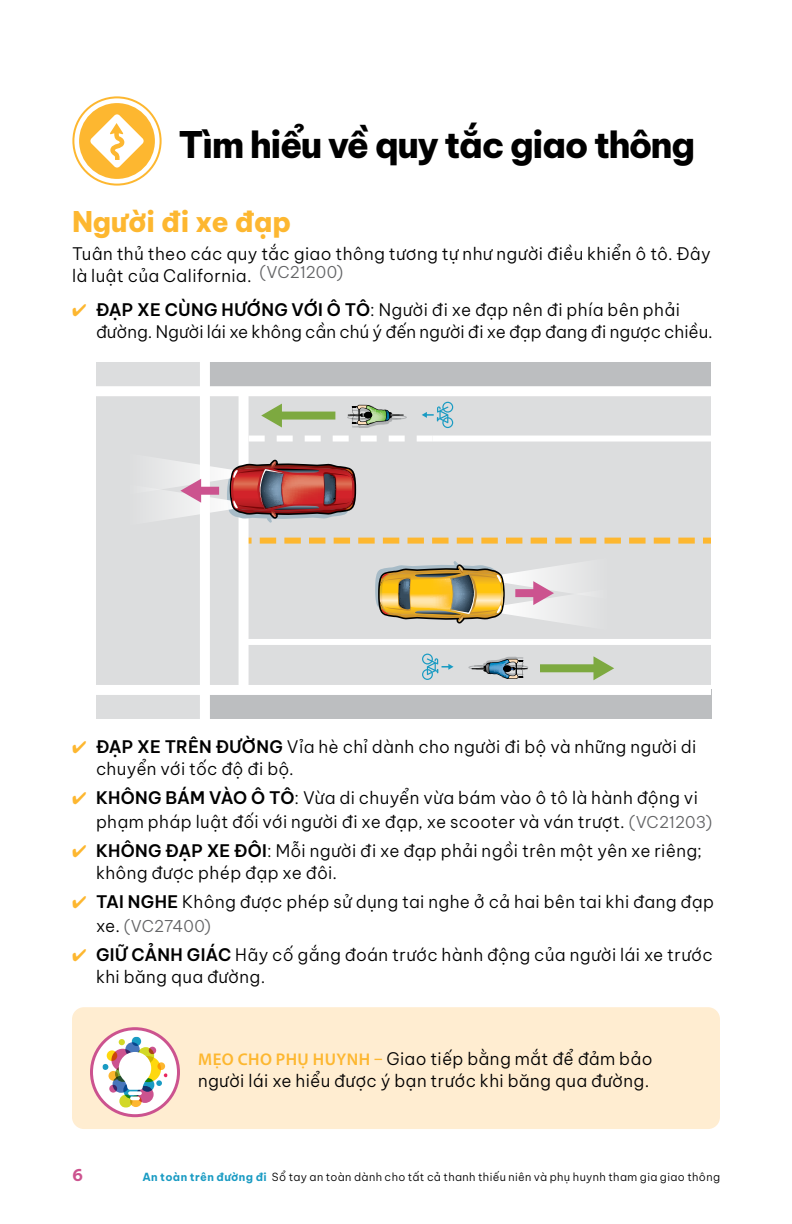
<style>
.page{position:relative;width:792px;height:1224px;background:#fff}
.page>*{position:absolute;margin:0;border:0;box-sizing:border-box;transform-origin:0 0}
._1_Section_Head{font:800 36px "Be Vietnam Pro";letter-spacing:-.04em;color:#000}
._2_Section_Subhead_1{font:800 28px "Be Vietnam Pro";letter-spacing:-.005em;color:#fdb730}
.Body_Bullet{font:300 17px/22px "Be Vietnam Pro";letter-spacing:.015em;color:#000}
.Body_Text{font:300 17px/22px "Be Vietnam Pro";letter-spacing:.02em;color:#000}
.Parent_Tip{font:300 17px/22px "Be Vietnam Pro";letter-spacing:.02em;color:#000}
.Body_Bullet-2{font:300 16px "Be Vietnam Pro";color:#636466}
.t1{font:700 16px "Be Vietnam Pro";color:#cc538f}
.t2{font:300 11px "Be Vietnam Pro";letter-spacing:.035em;color:#000}
.s1{color:#fdb730}
.s2{font-weight:600}
.s3{font-size:16px;color:#636466}
.s4{font-size:17px;color:#000}
.s5{font-family:"Myriad Pro";font-weight:600;color:#fdb730}
.s6{font-weight:700;color:#199bc3}
</style>
<div class="page">
<svg style="left:73px;top:97px;width:88px;height:88px"></svg>
<div style="left:72px;top:96px;width:90px;height:90px;border:2px solid #fdb730;border-radius:50%"></div>
<div style="left:79px;top:103px;width:76px;height:76px;background:#fdb730;border-radius:50%"></div>
<svg style="left:90px;top:114px;width:54px;height:54px"></svg>
<div style="left:96px;top:362px;width:615px;height:357px;background:#dcddde"></div>
<div style="left:244px;top:538px;width:8px;height:6px;background:#fdb730"></div>
<svg style="left:260px;top:538px;width:435px;height:6px"></svg>
<div style="left:703px;top:538px;width:8px;height:6px;background:#fdb730"></div>
<div style="left:205px;top:689px;width:506px;height:30px;background:#bcbec0"></div>
<div style="left:205px;top:362px;width:506px;height:29px;background:#bcbec0"></div>
<div style="left:200px;top:362px;width:10px;height:357px;background:#fff"></div>
<div style="left:239px;top:391px;width:10px;height:299px;background:#fff"></div>
<div style="left:96px;top:386px;width:615px;height:10px;background:#fff"></div>
<div style="left:433px;top:436px;width:278px;height:6px;background:#fff"></div>
<div style="left:244px;top:639px;width:467px;height:6px;background:#fff"></div>
<hr style="left:96px;top:362px;width:109px;height:1px;background:#fff">
<div style="left:96px;top:685px;width:615px;height:10px;background:#fff"></div>
<svg style="left:249px;top:436px;width:185px;height:6px"></svg>
<svg style="left:422px;top:402px;width:31px;height:26px"></svg>
<svg style="left:422px;top:654px;width:32px;height:26px"></svg>
<div style="left:278px;top:412px;width:57px;height:8px;background:#7da940"></div>
<svg style="left:261px;top:404px;width:21px;height:24px"></svg>
<svg style="left:347px;top:404px;width:60px;height:24px"></svg>
<div style="left:365px;top:412px;width:7px;height:6px;background:#000;border-radius:50%"></div>
<div style="left:364px;top:412px;width:8px;height:6px;border:1px solid #000;border-radius:50%"></div>
<div style="left:540px;top:664px;width:57px;height:8px;background:#7da940"></div>
<svg style="left:593px;top:656px;width:21px;height:24px"></svg>
<svg style="left:468px;top:657px;width:60px;height:22px"></svg>
<div style="left:503px;top:666px;width:8px;height:6px;border:1px solid #000;border-radius:50%"></div>
<svg style="left:146px;top:453px;width:211px;height:73px"></svg>
<svg style="left:375px;top:561px;width:216px;height:63px"></svg>
<div style="left:72px;top:1007px;width:648px;height:122px;background:#ffedd1;border-radius:12px"></div>
<div style="left:92px;top:1029px;width:86px;height:87px;background:#fff;border-radius:50%"></div>
<div style="left:125px;top:1042px;width:15px;height:15px;background:#4876bb;border-radius:50%"></div>
<svg style="left:137px;top:1047px;width:17px;height:17px"></svg>
<div style="left:113px;top:1076px;width:17px;height:17px;background:#4876bb;border-radius:50%"></div>
<div style="left:137px;top:1086px;width:17px;height:17px;background:#cc538f;border-radius:50%"></div>
<div style="left:119px;top:1095px;width:13px;height:13px;background:#d2d827;border-radius:50%"></div>
<svg style="left:108px;top:1071px;width:10px;height:10px"></svg>
<svg style="left:141px;top:1078px;width:13px;height:14px"></svg>
<svg style="left:119px;top:1039px;width:6px;height:6px"></svg>
<svg style="left:111px;top:1049px;width:23px;height:22px"></svg>
<svg style="left:123px;top:1082px;width:17px;height:17px"></svg>
<svg style="left:130px;top:1095px;width:12px;height:12px"></svg>
<svg style="left:115px;top:1066px;width:16px;height:16px"></svg>
<svg style="left:107px;top:1050px;width:10px;height:11px"></svg>
<svg style="left:149px;top:1047px;width:7px;height:7px"></svg>
<svg style="left:132px;top:1037px;width:9px;height:9px"></svg>
<svg style="left:102px;top:1064px;width:6px;height:6px"></svg>
<svg style="left:109px;top:1085px;width:8px;height:8px"></svg>
<svg style="left:119px;top:1052px;width:49px;height:38px"></svg>
<svg style="left:128px;top:1091px;width:14px;height:4px"></svg>
<svg style="left:130px;top:1097px;width:10px;height:3px"></svg>
<div style="left:90px;top:1027px;width:90px;height:90px;border:3px solid #cc538f;border-radius:50%"></div>
<h1 class="_1_Section_Head" style="left:179px;top:114px;width:518px">Tìm hiểu về quy tắc giao thông</h1>
<h2 class="_2_Section_Subhead_1" style="left:72px;top:198px;width:221px">Người đi xe đạp</h2>
<p class="Body_Text" style="left:72px;top:241px;width:640px">Tuân thủ theo các quy tắc giao thông tương tự như người điều khiển ô tô. Đây là luật của California. <sup>(VC21200)</sup></p>
<p class="Body_Bullet" style="left:96px;top:297px;width:618px;text-indent:-24px"><span class="s1">✔</span> <span class="s2">ĐẠP XE CÙNG HƯỚNG VỚI Ô TÔ</span>: Người đi xe đạp nên đi phía bên phải đường. Người lái xe không cần chú ý đến người đi xe đạp đang đi ngược chiều.</p>
<p class="Body_Bullet" style="left:96px;top:734px;width:602px;text-indent:-24px"><span class="s1">✔</span> <span class="s2">ĐẠP XE TRÊN ĐƯỜNG</span> Vỉa hè chỉ dành cho người đi bộ và những người di chuyển với tốc độ đi bộ.</p>
<p class="Body_Bullet" style="left:96px;top:784px;width:618px;line-height:24px;text-indent:-24px"><span class="s1">✔</span> <span class="s2">KHÔNG BÁM VÀO Ô TÔ</span>: Vừa di chuyển vừa bám vào ô tô là hành động vi phạm pháp luật đối với người đi xe đạp, xe scooter và ván trượt. <span class="s3">(VC21203)</span></p>
<p class="Body_Bullet" style="left:96px;top:838px;width:608px;text-indent:-24px"><span class="s1">✔</span> <span class="s2">KHÔNG ĐẠP XE ĐÔI</span>: Mỗi người đi xe đạp phải ngồi trên một yên xe riêng; không được phép đạp xe đôi.</p>
<p class="Body_Bullet" style="left:72px;top:889px;width:644px"><span class="s1">✔</span> <span class="s2">TAI NGHE</span> Không được phép sử dụng tai nghe ở cả hai bên tai khi đang đạp</p>
<p class="Body_Bullet-2" style="left:96px;top:913px;width:116px"><span class="s4">xe.</span> (VC27400)</p>
<p class="Body_Bullet" style="left:96px;top:942px;width:618px;text-indent:-24px"><span class="s1">✔</span> <span class="s2">GIỮ CẢNH GIÁC</span> Hãy cố gắng đoán trước hành động của người lái xe trước khi băng qua đường.</p>
<p class="Parent_Tip" style="left:198px;top:1047px;width:456px"><span class="s5">MẸO CHO PHỤ HUYNH –</span> Giao tiếp bằng mắt để đảm bảo người lái xe hiểu được ý bạn trước khi băng qua đường.</p>
<p class="t1" style="left:72px;top:1161px;width:13px">6</p>
<p class="t2" style="left:142px;top:1168px;width:579px"><span class="s6">An toàn trên đường đi</span> Sổ tay an toàn dành cho tất cả thanh thiếu niên và phụ huynh tham gia giao thông</p>
</div>
